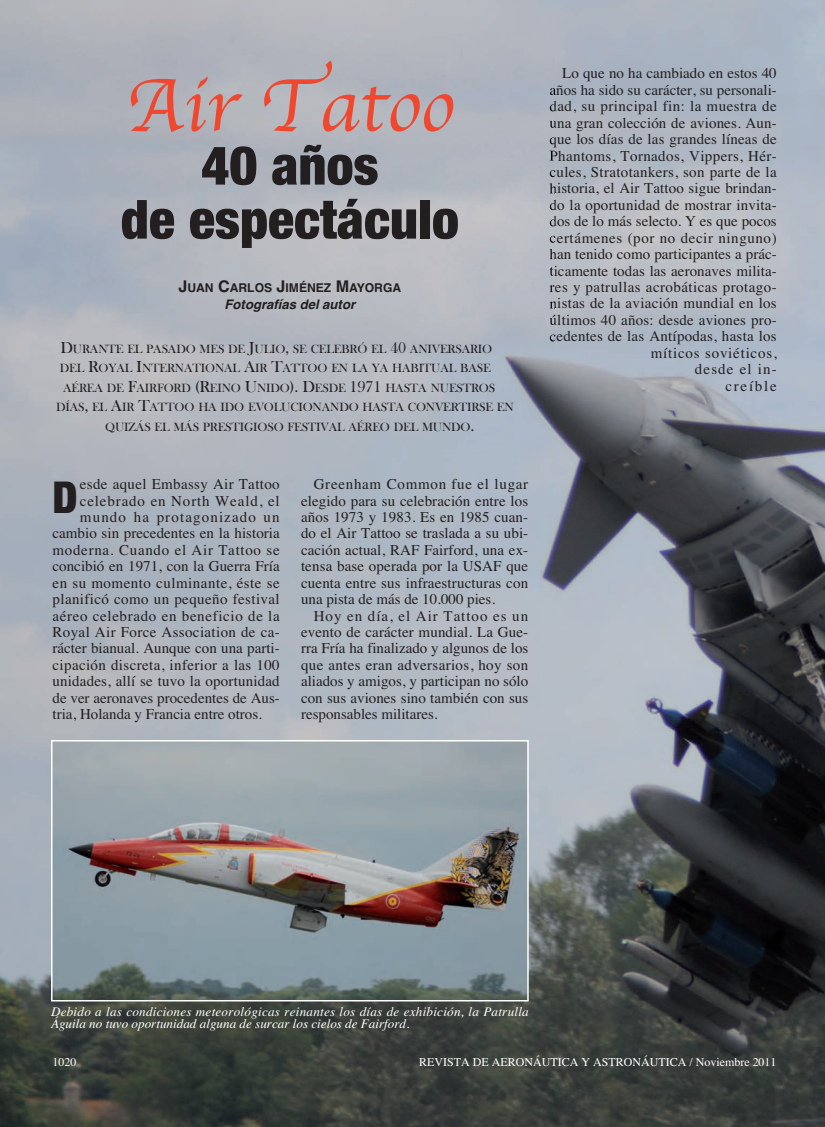
<style>
.page{position:relative;width:825px;height:1127px;background:#fff}
.page>*{position:absolute;margin:0;border:0;box-sizing:border-box;transform-origin:0 0}
.t1{font:78px "Apple Chancery";color:#ef482e}
.t2{font:900 condensed 54px/54px "Helvetica Neue";color:#231f20;text-align:center}
.t3{font:900 condensed 43.95px "Helvetica Neue";color:#231f20}
.t4{font:15px/16.4px "Times";letter-spacing:.01em;color:#231f20;text-align:right}
.t5{font:15px "Times";letter-spacing:.045em;color:#231f20}
.t6{font:15px "Times";letter-spacing:.035em;color:#231f20}
.t7{font:15px "Times";letter-spacing:.06em;color:#231f20}
.t8{font:15px "Times";letter-spacing:.05em;color:#231f20}
.t9{font:15px "Times";letter-spacing:.065em;color:#231f20}
.t10{font:15px "Times";letter-spacing:.075em;color:#231f20}
.t11{font:italic 13.2px/12px "Times";letter-spacing:.02em;color:#fff}
.t12{font:italic 700 13.2px "Helvetica";color:#231f20}
.t13{font:12.3px "Bask Old Face";letter-spacing:-.015em;color:#231f20}
.t14{font:700 12.15px "Helvetica";color:#231f20}
.t15{font:12px "Times";color:#fff}
.s1{font-size:16.2px}
.s2{font-size:16.5px}
</style>
<div class="page">
<img style="left:0;top:0;width:825px;height:1127px">
<img style="left:31px;top:37px;width:524px;height:313px">
<svg style="left:550px;top:85px;width:5px;height:10px"></svg>
<img style="left:550px;top:101px;width:5px;height:14px">
<svg style="left:550px;top:121px;width:5px;height:40px"></svg>
<svg style="left:550px;top:167px;width:5px;height:27px"></svg>
<svg style="left:550px;top:200px;width:5px;height:43px"></svg>
<svg style="left:550px;top:249px;width:5px;height:10px"></svg>
<svg style="left:550px;top:265px;width:5px;height:11px"></svg>
<svg style="left:549px;top:283px;width:6px;height:26px"></svg>
<svg style="left:550px;top:315px;width:5px;height:10px"></svg>
<svg style="left:550px;top:331px;width:5px;height:10px"></svg>
<img style="left:54px;top:743px;width:472px;height:255px">
<div style="left:51px;top:740px;width:478px;height:261px;border:2px solid #fff"></div>
<p class="t1" style="left:126px;top:58px;width:329px">Air Tatoo</p>
<p class="t2" style="left:121px;top:139px;width:340px">40 años<br>de espectáculo</p>
<p class="t14" style="left:179px;top:283px;width:224px"><span class="s1">J</span>UAN <span class="s1">C</span>ARLOS <span class="s1">J</span>IMÉNEZ <span class="s1">M</span>AYORGA</p>
<p class="t12" style="left:225px;top:299px;width:132px">Fotografías del autor</p>
<p class="t13" style="left:60px;top:341px;width:433px"><span class="s2">D</span>URANTE EL PASADO MES DE <span class="s2">J</span>ULIO<span class="s2">,</span> SE CELEBRÓ EL <span class="s2">40</span> ANIVERSARIO</p>
<p class="t13" style="left:60px;top:361px;width:432px">DEL <span class="s2">R</span>OYAL <span class="s2">I</span>NTERNATIONAL <span class="s2">A</span>IR <span class="s2">T</span>ATTOO EN LA YA HABITUAL BASE</p>
<p class="t13" style="left:63px;top:380px;width:434px">AÉREA DE <span class="s2">F</span>AIRFORD <span class="s2">(R</span>EINO <span class="s2">U</span>NIDO<span class="s2">). D</span>ESDE <span class="s2">1971</span> HASTA NUESTROS</p>
<p class="t13" style="left:56px;top:400px;width:459px">DÍAS<span class="s2">,</span> EL <span class="s2">A</span>IR <span class="s2">T</span>ATTOO HA IDO EVOLUCIONANDO HASTA CONVERTIRSE EN</p>
<p class="t13" style="left:105px;top:419px;width:371px">QUIZÁS EL MÁS PRESTIGIOSO FESTIVAL AÉREO DEL MUNDO<span class="s2">.</span></p>
<p class="t3" style="left:53px;top:472px;width:27px">D</p>
<p class="t4" style="left:80px;top:477px;width:201px">esde aquel Embassy Air Tattoo</p>
<p class="t7" style="left:80px;top:495px;width:201px">celebrado en North Weald, el</p>
<p class="t10" style="left:80px;top:511px;width:201px">mundo ha protagonizado un</p>
<p class="t4" style="left:53px;top:527px;width:229px">cambio sin precedentes en la historia</p>
<p class="t5" style="left:53px;top:544px;width:229px">moderna. Cuando el Air Tattoo se</p>
<p class="t4" style="left:53px;top:559px;width:229px">concibió en 1971, con la Guerra Fría</p>
<p class="t6" style="left:53px;top:577px;width:229px">en su momento culminante, éste se</p>
<p class="t4" style="left:53px;top:592px;width:229px">planificó como un pequeño festival</p>
<p class="t5" style="left:53px;top:610px;width:229px">aéreo celebrado en beneficio de la</p>
<p class="t4" style="left:53px;top:625px;width:229px">Royal Air Force Association de ca-</p>
<p class="t4" style="left:53px;top:642px;width:229px">rácter bianual. Aunque con una parti-</p>
<p class="t4" style="left:53px;top:658px;width:229px">cipación discreta, inferior a las 100</p>
<p class="t4" style="left:53px;top:674px;width:229px">unidades, allí se tuvo la oportunidad</p>
<p class="t4" style="left:53px;top:691px;width:229px">de ver aeronaves procedentes de Aus-</p>
<p class="t4" style="left:53px;top:707px;width:211px">tria, Holanda y Francia entre otros.</p>
<p class="t8" style="left:314px;top:479px;width:216px">Greenham Common fue el lugar</p>
<p class="t4" style="left:301px;top:494px;width:229px">elegido para su celebración entre los</p>
<p class="t4" style="left:301px;top:510px;width:229px">años 1973 y 1983. Es en 1985 cuan-</p>
<p class="t4" style="left:301px;top:527px;width:229px">do el Air Tattoo se traslada a su ubi-</p>
<p class="t4" style="left:301px;top:543px;width:229px">cación actual, RAF Fairford, una ex-</p>
<p class="t4" style="left:301px;top:559px;width:229px">tensa base operada por la USAF que</p>
<p class="t4" style="left:301px;top:576px;width:229px">cuenta entre sus infraestructuras con</p>
<p class="t4" style="left:301px;top:592px;width:196px">una pista de más de 10.000 pies.</p>
<p class="t9" style="left:314px;top:610px;width:216px">Hoy en día, el Air Tattoo es un</p>
<p class="t4" style="left:301px;top:625px;width:229px">evento de carácter mundial. La Gue-</p>
<p class="t4" style="left:301px;top:642px;width:229px">rra Fría ha finalizado y algunos de los</p>
<p class="t4" style="left:301px;top:658px;width:229px">que antes eran adversarios, hoy son</p>
<p class="t4" style="left:301px;top:674px;width:229px">aliados y amigos, y participan no sólo</p>
<p class="t4" style="left:301px;top:691px;width:229px">con sus aviones sino también con sus</p>
<p class="t4" style="left:301px;top:707px;width:138px">responsables militares.</p>
<p class="t4" style="left:549px;top:67px;width:229px">Lo que no ha cambiado en estos 40 años ha sido su carácter, su personali&shy;dad, su principal fin: la muestra de una gran colección de aviones. Aun&shy;que los días de las grandes líneas de<br>Phantoms, Tornados, Vippers, Hér&shy;cules, Stratotankers, son parte de la historia, el Air Tattoo sigue brindan&shy;do la oportunidad de mostrar invita&shy;dos de lo más selecto. Y es que pocos certámenes (por no decir ninguno) han tenido como participantes a prác&shy;ticamente todas las aeronaves milita&shy;res y patrullas acrobáticas protago&shy;nistas de la aviación mundial en los últimos 40 años: desde aviones pro&shy;cedentes de las Antípodas, hasta los míticos soviéticos,<br>desde el in-<br>creíble</p>
<p class="t11" style="left:51px;top:1006px;width:479px">Debido a las condiciones meteorológicas reinantes los días de exhibición, la Patrulla<br>Águila no tuvo oportunidad alguna de surcar los cielos de Fairford.</p>
<p class="t15" style="left:53px;top:1058px;width:25px">1020</p>
<p class="t15" style="left:419px;top:1058px;width:359px">REVISTA DE AERONÁUTICA Y ASTRONÁUTICA / Noviembre 2011</p>
</div>
